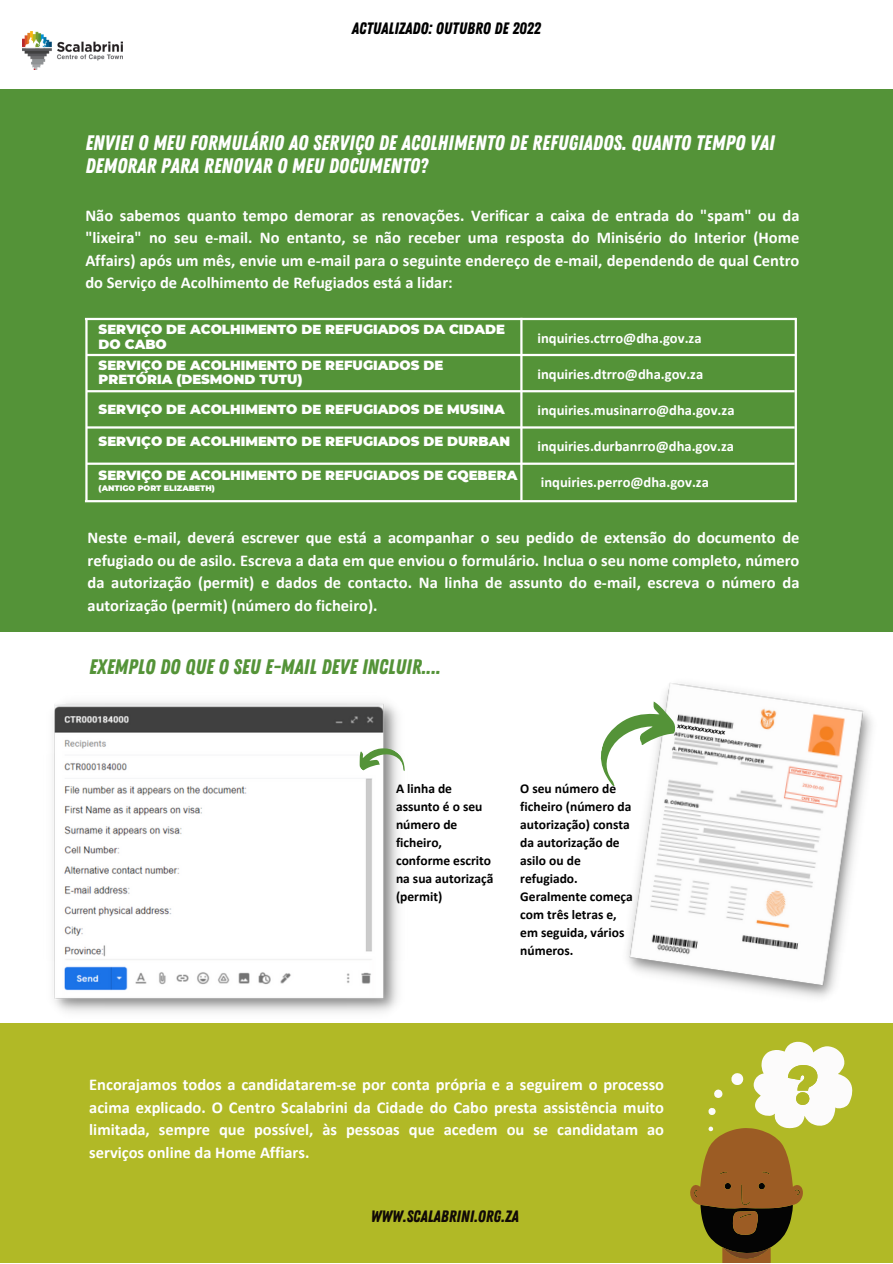
<style>
.page{position:relative;width:893px;height:1264px;background:#fff}
.page>*{position:absolute;margin:0;border:0;box-sizing:border-box;transform-origin:0 0}
.t1{font:21px/23.5px "Zing Rust Demo Base";color:#fff}
.t2{font:21px "Zing Rust Demo Base";color:#549338}
.t3{font:700 16.5px/22.5px "Calibri";color:#fff;text-align:justify}
.t4{font:16.5px "Zing Rust Demo Base";color:#000}
.t5{font:16.5px "Zing Rust Demo Base";color:#110907}
.t6{font:700 14.55px "Calibri";color:#fff}
.t7{font:700 13.5px/18px "Calibri";color:#000}
.t8{font:900 13.2px/14.9px "Montserrat";color:#fff}
.t9{font:900 7.95px "Montserrat";color:#fff}
.t10{font:700 7.5px "Calibri";color:#000}
</style>
<div class="page">
<div style="left:0;top:89px;width:892px;height:542px;background:#549338"></div>
<hr style="left:520px;top:318px;width:2px;height:182px;background:#fff">
<hr style="left:86px;top:354px;width:709px;height:2px;background:#fff">
<hr style="left:86px;top:390px;width:708px;height:2px;background:#fff">
<hr style="left:86px;top:426px;width:708px;height:2px;background:#fff">
<hr style="left:86px;top:462px;width:708px;height:3px;background:#fff">
<hr style="left:85px;top:318px;width:710px;height:2px;background:#fff">
<hr style="left:85px;top:500px;width:711px;height:2px;background:#fff">
<hr style="left:85px;top:319px;width:3px;height:182px;background:#fff">
<hr style="left:794px;top:318px;width:2px;height:182px;background:#fff">
<img style="left:23px;top:31px;width:100px;height:38px">
<div style="left:0;top:1023px;width:892px;height:239px;background:#b1b926"></div>
<img style="left:54px;top:702px;width:344px;height:311px">
<svg style="left:690px;top:1041px;width:163px;height:221px"></svg>
<img style="left:627px;top:683px;width:245px;height:315px">
<svg style="left:600px;top:692px;width:80px;height:105px"></svg>
<svg style="left:352px;top:734px;width:53px;height:56px"></svg>
<p class="t4" style="left:352px;top:19px;width:190px">ACTUALIZADO: OUTUBRO DE 2022</p>
<p class="t1" style="left:85px;top:131px;width:691px">ENVIEI O MEU FORMULÁRIO AO SERVIÇO DE ACOLHIMENTO DE REFUGIADOS. QUANTO TEMPO VAI<br>DEMORAR PARA RENOVAR O MEU DOCUMENTO?</p>
<p class="t3" style="left:85px;top:204px;width:715px">Não sabemos quanto tempo demorar as renovações. Verificar a caixa de entrada do "spam" ou da "lixeira" no seu e-mail. No entanto, se não receber uma resposta do Minisério do Interior (Home Affairs) após um mês, envie um e-mail para o seguinte endereço de e-mail, dependendo de qual Centro do Serviço de Acolhimento de Refugiados está a lidar:</p>
<p class="t8" style="left:99px;top:321px;width:408px">SERVIÇO DE ACOLHIMENTO DE REFUGIADOS DA CIDADE<br>DO CABO</p>
<p class="t8" style="left:99px;top:357px;width:346px">SERVIÇO DE ACOLHIMENTO DE REFUGIADOS DE<br>PRETÓRIA (DESMOND TUTU)</p>
<p class="t8" style="left:99px;top:401px;width:408px">SERVIÇO DE ACOLHIMENTO DE REFUGIADOS DE MUSINA</p>
<p class="t8" style="left:99px;top:434px;width:413px">SERVIÇO DE ACOLHIMENTO DE REFUGIADOS DE DURBAN</p>
<p class="t9" style="left:99px;top:483px;width:118px">(ANTIGO PORT ELIZABETH)</p>
<p class="t8" style="left:99px;top:468px;width:420px">SERVIÇO DE ACOLHIMENTO DE REFUGIADOS DE GQEBERA</p>
<p class="t6" style="left:537px;top:329px;width:166px">inquiries.ctrro@dha.gov.za</p>
<p class="t6" style="left:537px;top:365px;width:167px">inquiries.dtrro@dha.gov.za</p>
<p class="t6" style="left:537px;top:401px;width:198px">inquiries.musinarro@dha.gov.za</p>
<p class="t6" style="left:537px;top:437px;width:198px">inquiries.durbanrro@dha.gov.za</p>
<p class="t6" style="left:540px;top:473px;width:170px">inquiries.perro@dha.gov.za</p>
<p class="t3" style="left:88px;top:526px;width:713px">Neste e-mail, deverá escrever que está a acompanhar o seu pedido de extensão do documento de refugiado ou de asilo. Escreva a data em que enviou o formulário. Inclua o seu nome completo, número da autorização (permit) e dados de contacto. Na linha de assunto do e-mail, escreva o número da autorização (permit) (número do ficheiro).</p>
<p class="t2" style="left:89px;top:655px;width:353px">EXEMPLO DO QUE O SEU E-MAIL DEVE INCLUIR....</p>
<p class="t7" style="left:396px;top:779px;width:99px">A linha de assunto é o seu número de ficheiro, conforme escrito na sua autorizaçã (permit)</p>
<p class="t7" style="left:520px;top:779px;width:114px">O seu número de ficheiro (número da autorização) consta da autorização de asilo ou de refugiado.<br>Geralmente começa com três letras e, em seguida, vários números.</p>
<p class="t10" style="left:678px;top:720px;width:50px;rotate:8deg">xxxxxxxxxxxxxx</p>
<p class="t3" style="left:89px;top:1073px;width:576px">Encorajamos todos a candidatarem-se por conta própria e a seguirem o processo acima explicado. O Centro Scalabrini da Cidade do Cabo presta assistência muito limitada, sempre que possível, às pessoas que acedem ou se candidatam ao serviços online da Home Affiars.</p>
<p class="t5" style="left:370px;top:1206px;width:150px">WWW.SCALABRINI.ORG.ZA</p>
</div>
